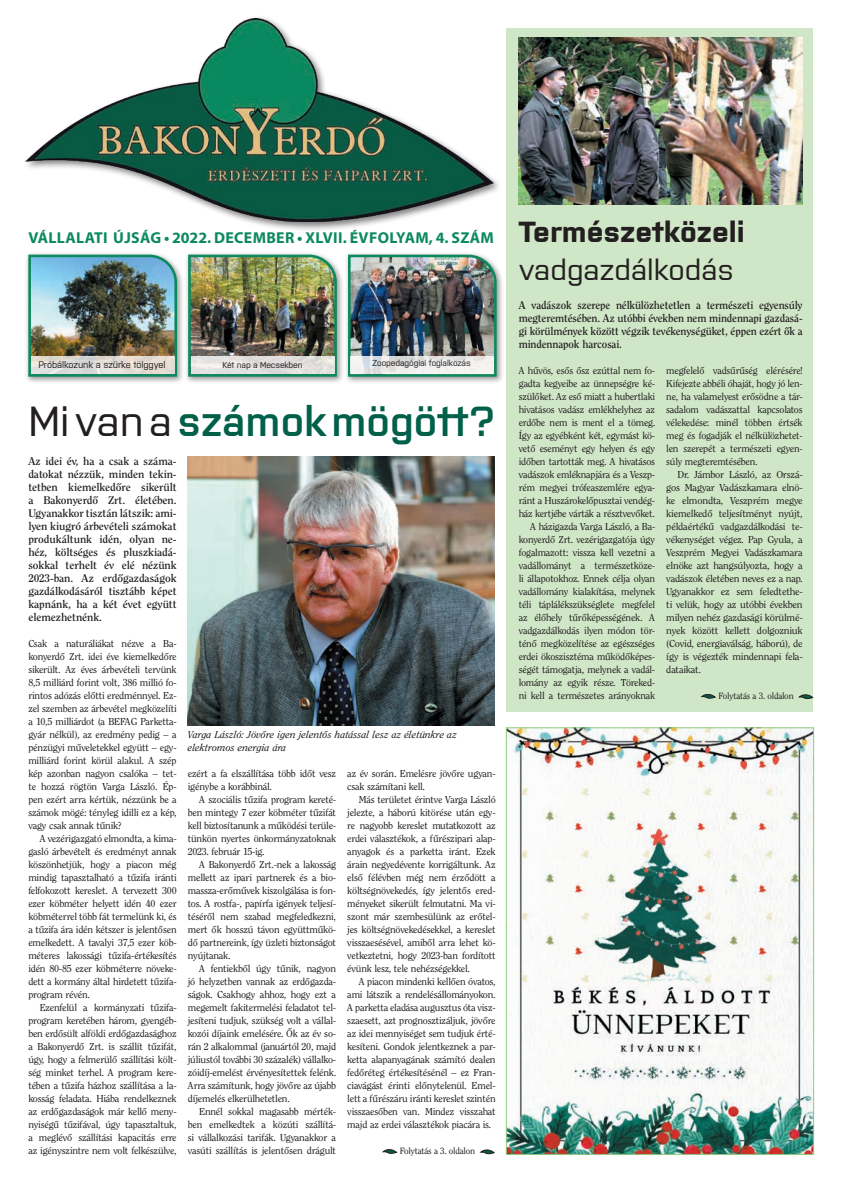
<style>
.page{position:relative;width:842px;height:1191px;background:#fff}
.page>*{position:absolute;margin:0;border:0;box-sizing:border-box;transform-origin:0 0}
.t1{font:600 42px "Purista";color:#016049}
.t2{font:700 29px "Purista";color:#231f20;scale:1.04 1}
.t3{font:500 29px "Purista";color:#231f20;scale:1.04 1}
.t4{font:700 15.8px "Myriad Pro";letter-spacing:.02em;color:#0c895f}
.t5{font:700 11px/13px "Clearface PFL";color:#231f20;text-align:justify;scale:1.04 1}
.t6{font:700 11px/13px "Clearface PFL";color:#231f20;text-align:justify}
.t7{font:10px/13px "Clearface PFL";color:#231f20;text-align:justify}
.t8{font:italic 10px/13px "Clearface PFL";letter-spacing:.01em;color:#231f20}
.t9{font:500 9.5px "Purista";letter-spacing:-.01em;color:#231f20}
.t10{font:9px "Clearface PFL";color:#231f20}
.t11{font:500 8.6px "Purista";letter-spacing:-.01em;color:#231f20}
.s1{font-weight:500;color:#231f20}
</style>
<div class="page">
<div style="left:25px;top:251px;width:159px;height:133px;background:#231f20;opacity:.46"></div>
<img style="left:27px;top:253px;width:151px;height:125px">
<div style="left:185px;top:251px;width:159px;height:133px;background:#231f20;opacity:.46"></div>
<img style="left:187px;top:253px;width:151px;height:125px">
<div style="left:344px;top:251px;width:160px;height:133px;background:#231f20;opacity:.46"></div>
<img style="left:347px;top:253px;width:151px;height:125px">
<svg style="left:31px;top:356px;width:143px;height:18px;background:#e1ddd6"></svg>
<svg style="left:191px;top:356px;width:143px;height:18px;background:#e2e0df"></svg>
<svg style="left:351px;top:356px;width:143px;height:18px;fill:#f0efed"></svg>
<div style="left:23px;top:15px;width:479px;height:217px;background:#231f20;opacity:.57"></div>
<img style="left:25px;top:18px;width:468px;height:204px">
<div style="left:506px;top:28px;width:307px;height:684px;background:#d0e7c7"></div>
<img style="left:519px;top:38px;width:283px;height:167px">
<svg style="left:702px;top:694px;width:13px;height:4px"></svg>
<svg style="left:799px;top:694px;width:14px;height:4px"></svg>
<svg style="left:383px;top:1149px;width:14px;height:4px"></svg>
<svg style="left:481px;top:1149px;width:13px;height:4px"></svg>
<img style="left:508px;top:729px;width:304px;height:423px">
<div style="left:506px;top:727px;width:308px;height:427px;border:1px solid #90cb7e"></div>
<img style="left:188px;top:456px;width:307px;height:269px">
<h3 class="t4" style="left:28px;top:228px;width:467px">VÁLLALATI ÚJSÁG • 2022. DECEMBER • XLVII. ÉVFOLYAM, 4. SZÁM</h3>
<p class="t9" style="left:38px;top:358px;width:129px">Próbálkozunk a szürke tölggyel</p>
<p class="t11" style="left:222px;top:358px;width:82px">Két nap a Mecsekben</p>
<p class="t11" style="left:372px;top:356px;width:100px">Zoopedagógiai foglalkozás</p>
<h1 class="t1" style="left:28px;top:391px;width:469px"><span class="s1">Mi van a</span> számok mögött?</h1>
<p class="t5" style="left:28px;top:455px;width:144px">Az idei év, ha a csak a száma&shy;datokat nézzük, minden tekin&shy;tetben kiemelkedőre sikerült a Bakonyerdő Zrt. életében.<br>Ugyanakkor tisztán látszik: ami&shy;lyen kiugró árbevételi számokat produkáltunk idén, olyan ne&shy;héz, költséges és pluszkiadá&shy;sokkal terhelt év elé nézünk 2023-ban. Az erdőgazdaságok gazdálkodásáról tisztább képet kapnánk, ha a két évet együtt elemezhetnénk.</p>
<p class="t7" style="left:28px;top:637px;width:150px">Csak a naturáliákat nézve a Ba&shy;konyerdő Zrt. idei éve kiemelkedőre sikerült. Az éves árbevételi tervünk 8,5 milliárd forint volt, 386 millió fo&shy;rintos adózás előtti eredménnyel. Ez&shy;zel szemben az árbevétel megközelíti a 10,5 milliárdot (a BEFAG Parketta&shy;gyár nélkül), az eredmény pedig – a pénzügyi műveletekkel együtt – egy&shy;milliárd forint körül alakul. A szép kép azonban nagyon csalóka – tet&shy;te hozzá rögtön Varga László. Ép&shy;pen ezért arra kértük, nézzünk be a számok mögé: tényleg idilli ez a kép, vagy csak annak tűnik?</p>
<p class="t7" style="left:28px;top:832px;width:150px;text-indent:11px">A vezérigazgató elmondta, a kima&shy;gasló árbevételt és eredményt annak köszönhetjük, hogy a piacon még mindig tapasztalható a tűzifa iránti felfokozott kereslet. A tervezett 300 ezer köbméter helyett idén 40 ezer köbméterrel több fát termelünk ki, és a tűzifa ára idén kétszer is jelentősen emelkedett. A tavalyi 37,5 ezer köb&shy;méteres lakossági tűzifa-értékesítés idén 80-85 ezer köbméterre növeke&shy;dett a kormány által hirdetett tűzifa&shy;program révén.</p>
<p class="t7" style="left:28px;top:1001px;width:150px;text-indent:11px">Ezenfelül a kormányzati tűzifa&shy;program keretében három, gyengéb&shy;ben erdősült alföldi erdőgazdasághoz a Bakonyerdő Zrt. is szállít tűzifát, úgy, hogy a felmerülő szállítási költ&shy;ség minket terhel. A program kere&shy;tében a tűzifa házhoz szállítása a la&shy;kosság feladata. Hiába rendelkeznek az erdőgazdaságok már kellő men - nyiségű tűzifával, úgy tapasztaltuk, a meglévő szállítási kapacitás erre az igényszintre nem volt felkészülve,</p>
<p class="t8" style="left:188px;top:728px;width:271px">Varga László: Jövőre igen jelentős hatással lesz az életünkre az elektromos energia ára</p>
<p class="t7" style="left:347px;top:767px;width:150px">az év során. Emelésre jövőre ugyan&shy;csak számítani kell.</p>
<p class="t7" style="left:347px;top:793px;width:150px;text-indent:11px">Más területet érintve Varga László jelezte, a háború kitörése után egy&shy;re nagyobb kereslet mutatkozott az erdei választékok, a fűrészipari alap&shy;anyagok és a parketta iránt. Ezek árain negyedévente korrigáltunk. Az első félévben még nem érződött a költségnövekedés, így jelentős ered&shy;ményeket sikerült felmutatni. Ma vi&shy;szont már szembesülünk az erőtel&shy;jes költségnövekedésekkel, a kereslet visszaesésével, amiből arra lehet kö&shy;vetkeztetni, hogy 2023-ban fordított évünk lesz, tele nehézségekkel.</p>
<p class="t7" style="left:347px;top:975px;width:150px;text-indent:11px">A piacon mindenki kellően óvatos, ami látszik a rendelésállományokon.<br>A parketta eladása augusztus óta vis - szaesett, azt prognosztizáljuk, jövőre az idei mennyiséget sem tudjuk érté&shy;kesíteni. Gondok jelentkeznek a par&shy;ketta alapanyagának számító dealen fedőréteg értékesítésénél – ez Fran&shy;ciavágást érinti előnytelenül. Emel&shy;lett a fűrészáru iránti kereslet szintén visszaesőben van. Mindez visszahat majd az erdei választékok piacára is.</p>
<p class="t7" style="left:188px;top:767px;width:150px">ezért a fa elszállítása több időt vesz igénybe a korábbinál.</p>
<p class="t7" style="left:188px;top:793px;width:150px;text-indent:11px">A szociális tűzifa program kereté&shy;ben mintegy 7 ezer köbméter tűzifát kell biztosítanunk a működési terüle&shy;tünkön nyertes önkormányzatoknak 2023. február 15-ig.</p>
<p class="t7" style="left:188px;top:858px;width:150px;text-indent:11px">A Bakonyerdő Zrt.-nek a lakosság mellett az ipari partnerek és a bio&shy;massza-erőművek kiszolgálása is fon&shy;tos. A rostfa-, papírfa igények teljesí&shy;téséről nem szabad megfeledkezni, mert ők hosszú távon együttműkö&shy;dő partnereink, így üzleti biztonságot nyújtanak.</p>
<p class="t7" style="left:188px;top:962px;width:150px;text-indent:11px">A fentiekből úgy tűnik, nagyon jó helyzetben vannak az erdőgazda&shy;ságok. Csakhogy ahhoz, hogy ezt a megemelt fakitermelési feladatot tel&shy;jesíteni tudjuk, szükség volt a vállal&shy;kozói díjaink emelésére. Ők az év so&shy;rán 2 alkalommal (januártól 20, majd júliustól további 30 százalék) vállalko&shy;zóidíj-emelést érvényesítettek felénk.<br>Arra számítunk, hogy jövőre az újabb díjemelés elkerülhetetlen.</p>
<p class="t7" style="left:188px;top:1105px;width:150px;text-indent:11px">Ennél sokkal magasabb mérték&shy;ben emelkedtek a közúti szállítá&shy;si vállalkozási tarifák. Ugyanakkor a vasúti szállítás is jelentősen drágult</p>
<p class="t10" style="left:400px;top:1146px;width:77px">Folytatás a 3. oldalon</p>
<h2 class="t2" style="left:519px;top:210px;width:219px">Természetközeli</h2>
<h2 class="t3" style="left:519px;top:248px;width:208px">vadgazdálkodás</h2>
<p class="t6" style="left:519px;top:299px;width:285px">A vadászok szerepe nélkülözhetetlen a természeti egyensúly megteremtésében. Az utóbbi években nem mindennapi gazdasá&shy;gi körülmények között végzik tevékenységüket, éppen ezért ők a mindennapok harcosai.</p>
<p class="t7" style="left:519px;top:364px;width:138px;text-align:right">A hűvös, esős ősz ezúttal nem fo&shy;gadta kegyeibe az ünnepségre ké&shy;szülőket. Az eső miatt a hubertlaki hivatásos vadász emlékhelyhez az erdőbe nem is ment el a tömeg.<br>Így az egyébként két, egymást kö&shy;vető eseményt egy helyen és egy időben tartották meg. A hivatásos vadászok emléknapjára és a Veszp&shy;rém megyei trófeaszemlére egya&shy;ránt a Huszárokelőpusztai vendég&shy;ház kertjébe várták a résztvevőket.<br>A házigazda Varga László, a Ba&shy;konyerdő Zrt. vezérigazgatója úgy fogalmazott: vissza kell vezetni a vadállományt a természetköze&shy;li állapotokhoz. Ennek célja olyan vadállomány kialakítása, melynek téli táplálékszükséglete megfelel az élőhely tűrőképességének. A vadgazdálkodás ilyen módon tör&shy;ténő megközelítése az egészséges erdei ökoszisztéma működőképes&shy;ségét támogatja, melynek a vadál&shy;lomány az egyik része. Töreked&shy;ni kell a természetes arányoknak</p>
<p class="t7" style="left:666px;top:364px;width:138px">megfelelő vadsűrűség elérésére!<br>Kifejezte abbéli óhaját, hogy jó len&shy;ne, ha valamelyest erősödne a tár&shy;sadalom vadászattal kapcsolatos vélekedése: minél többen értsék meg és fogadják el nélkülözhetet&shy;len szerepét a természeti egyen&shy;súly megteremtésében.</p>
<p class="t7" style="left:666px;top:468px;width:138px;text-indent:11px">Dr. Jámbor László, az Orszá&shy;gos Magyar Vadászkamara elnö&shy;ke elmondta, Veszprém megye kiemelkedő teljesítményt nyújt, példaértékű vadgazdálkodási te&shy;vékenységet végez. Pap Gyula, a Veszprém Megyei Vadászkamara elnöke azt hangsúlyozta, hogy a vadászok életében neves ez a nap.<br>Ugyanakkor ez sem feledtethe&shy;ti velük, hogy az utóbbi években milyen nehéz gazdasági körülmé&shy;nyek között kellett dolgozniuk (Covid, energiaválság, háború), de így is végezték mindennapi fela&shy;dataikat.</p>
<p class="t10" style="left:718px;top:691px;width:77px">Folytatás a 3. oldalon</p>
</div>
